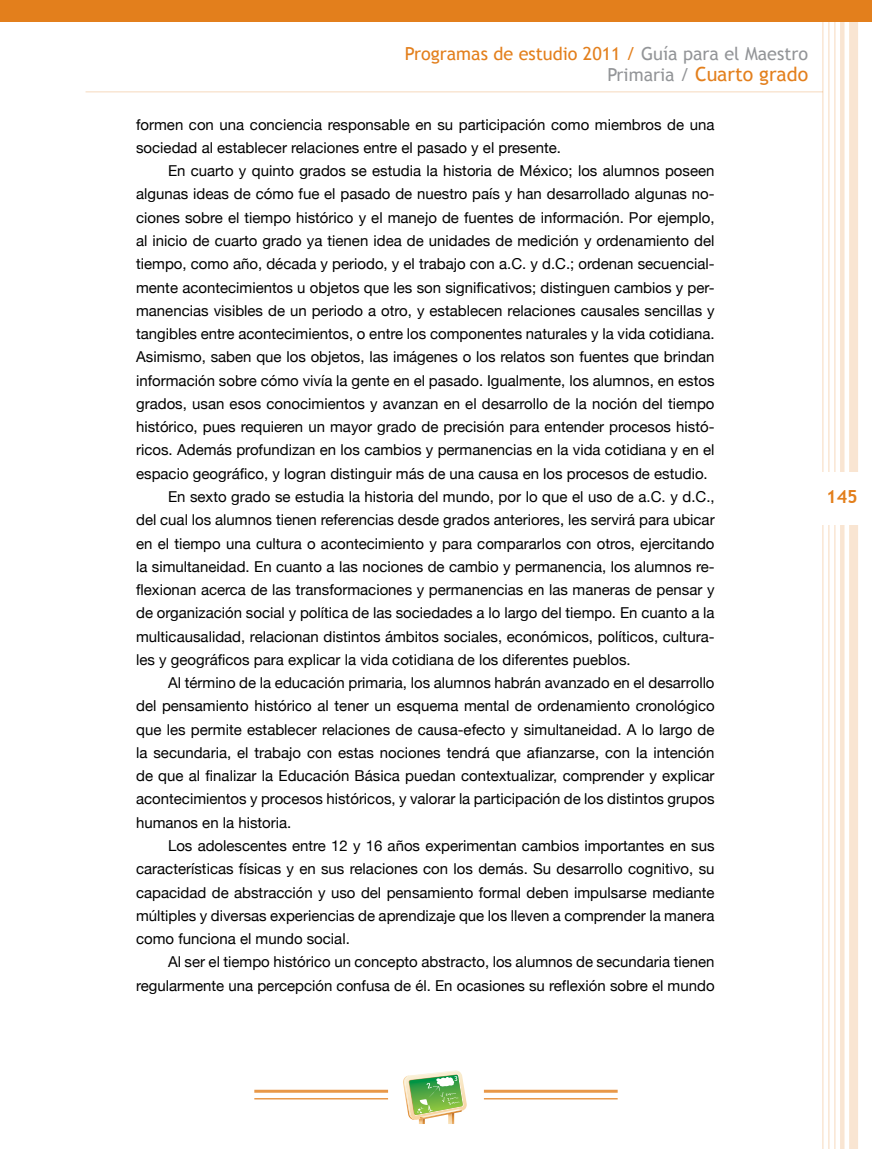
<style>
.page{position:relative;width:872px;height:1149px;background:#fff}
.page>*{position:absolute;margin:0;border:0;box-sizing:border-box;transform-origin:0 0}
.t1{font:19.5px "Trebuchet MS";color:#e37f1c}
.t2{font:18px "Trebuchet MS";color:#e37f1c}
.t3{font:700 18px "Trebuchet MS";color:#e37f1c}
.t4{font:15px/23.2px "Helvetica Neue";color:#000}
.s1{color:#939598}
.s2{font-size:18px;color:#939598}
</style>
<div class="page">
<div style="left:849px;top:0;width:9px;height:1148px;background:#f9e5d2"></div>
<hr style="left:840px;top:0;width:4px;height:1148px;background:#f9e5d2">
<hr style="left:834px;top:0;width:1px;height:1148px;background:#e37f1c">
<hr style="left:828px;top:0;width:1px;height:1148px;background:#e37f1c">
<hr style="left:822px;top:0;width:1px;height:1148px;background:#e37f1c">
<div style="left:742px;top:472px;width:130px;height:52px;background:#fff"></div>
<div style="left:0;top:0;width:872px;height:22px;background:#e37f1c"></div>
<hr style="left:85px;top:91px;width:738px;height:1px;background:#e37f1c">
<svg style="left:403px;top:1070px;width:64px;height:53px"></svg>
<hr style="left:484px;top:1089px;width:133px;height:3px;background:#e37f1c">
<hr style="left:254px;top:1089px;width:134px;height:3px;background:#e37f1c">
<hr style="left:484px;top:1097px;width:133px;height:2px;background:#e37f1c">
<hr style="left:254px;top:1097px;width:134px;height:2px;background:#e37f1c">
<p class="t2" style="left:405px;top:43px;width:405px">Programas de estudio 2011 / <span class="s1">Guía para el Maestro</span></p>
<h1 class="t1" style="left:607px;top:62px;width:202px"><span class="s2">Primaria /</span> Cuarto grado</h1>
<p class="t4" style="left:136px;top:112px;width:580px">formen con una conciencia responsable en su participación como miembros de una sociedad al establecer relaciones entre el pasado y el presente.</p>
<p class="t4" style="left:168px;top:159px;width:548px">En cuarto y quinto grados se estudia la historia de México; los alumnos poseen</p>
<p class="t4" style="left:136px;top:182px;width:580px">algunas ideas de cómo fue el pasado de nuestro país y han desarrollado algunas no-</p>
<p class="t4" style="left:136px;top:205px;width:580px">ciones sobre el tiempo histórico y el manejo de fuentes de información. Por ejemplo,</p>
<p class="t4" style="left:136px;top:229px;width:580px">al inicio de cuarto grado ya tienen idea de unidades de medición y ordenamiento del</p>
<p class="t4" style="left:136px;top:252px;width:580px">tiempo, como año, década y periodo, y el trabajo con a.C. y d.C.; ordenan secuencial-</p>
<p class="t4" style="left:136px;top:275px;width:580px">mente acontecimientos u objetos que les son significativos; distinguen cambios y per-</p>
<p class="t4" style="left:136px;top:298px;width:580px">manencias visibles de un periodo a otro, y establecen relaciones causales sencillas y</p>
<p class="t4" style="left:136px;top:322px;width:580px">tangibles entre acontecimientos, o entre los componentes naturales y la vida cotidiana.</p>
<p class="t4" style="left:136px;top:345px;width:580px">Asimismo, saben que los objetos, las imágenes o los relatos son fuentes que brindan</p>
<p class="t4" style="left:136px;top:368px;width:580px">información sobre cómo vivía la gente en el pasado. Igualmente, los alumnos, en estos</p>
<p class="t4" style="left:136px;top:391px;width:580px">grados, usan esos conocimientos y avanzan en el desarrollo de la noción del tiempo</p>
<p class="t4" style="left:136px;top:415px;width:580px">histórico, pues requieren un mayor grado de precisión para entender procesos histó-</p>
<p class="t4" style="left:136px;top:438px;width:580px">ricos. Además profundizan en los cambios y permanencias en la vida cotidiana y en el</p>
<p class="t4" style="left:136px;top:461px;width:573px">espacio geográfico, y logran distinguir más de una causa en los procesos de estudio.</p>
<p class="t4" style="left:168px;top:484px;width:548px">En sexto grado se estudia la historia del mundo, por lo que el uso de a.C. y d.C.,</p>
<p class="t4" style="left:136px;top:508px;width:580px">del cual los alumnos tienen referencias desde grados anteriores, les servirá para ubicar</p>
<p class="t4" style="left:136px;top:531px;width:580px">en el tiempo una cultura o acontecimiento y para compararlos con otros, ejercitando</p>
<p class="t4" style="left:136px;top:554px;width:580px">la simultaneidad. En cuanto a las nociones de cambio y permanencia, los alumnos re-</p>
<p class="t4" style="left:136px;top:577px;width:580px">flexionan acerca de las transformaciones y permanencias en las maneras de pensar y</p>
<p class="t4" style="left:136px;top:601px;width:580px">de organización social y política de las sociedades a lo largo del tiempo. En cuanto a la</p>
<p class="t4" style="left:136px;top:624px;width:580px">multicausalidad, relacionan distintos ámbitos sociales, económicos, políticos, cultura-</p>
<p class="t4" style="left:136px;top:647px;width:496px">les y geográficos para explicar la vida cotidiana de los diferentes pueblos.</p>
<p class="t4" style="left:168px;top:670px;width:548px">Al término de la educación primaria, los alumnos habrán avanzado en el desarrollo</p>
<p class="t4" style="left:136px;top:694px;width:580px">del pensamiento histórico al tener un esquema mental de ordenamiento cronológico</p>
<p class="t4" style="left:136px;top:717px;width:580px">que les permite establecer relaciones de causa-efecto y simultaneidad. A lo largo de</p>
<p class="t4" style="left:136px;top:740px;width:580px">la secundaria, el trabajo con estas nociones tendrá que afianzarse, con la intención</p>
<p class="t4" style="left:136px;top:763px;width:580px">de que al finalizar la Educación Básica puedan contextualizar, comprender y explicar</p>
<p class="t4" style="left:136px;top:787px;width:580px">acontecimientos y procesos históricos, y valorar la participación de los distintos grupos</p>
<p class="t4" style="left:136px;top:810px;width:157px">humanos en la historia.</p>
<p class="t4" style="left:168px;top:833px;width:548px">Los adolescentes entre 12 y 16 años experimentan cambios importantes en sus</p>
<p class="t4" style="left:136px;top:856px;width:580px">características físicas y en sus relaciones con los demás. Su desarrollo cognitivo, su</p>
<p class="t4" style="left:136px;top:880px;width:580px">capacidad de abstracción y uso del pensamiento formal deben impulsarse mediante</p>
<p class="t4" style="left:136px;top:903px;width:580px">múltiples y diversas experiencias de aprendizaje que los lleven a comprender la manera</p>
<p class="t4" style="left:136px;top:926px;width:215px">como funciona el mundo social.</p>
<p class="t4" style="left:168px;top:949px;width:548px">Al ser el tiempo histórico un concepto abstracto, los alumnos de secundaria tienen</p>
<p class="t4" style="left:136px;top:973px;width:580px">regularmente una percepción confusa de él. En ocasiones su reflexión sobre el mundo</p>
<p class="t3" style="left:826px;top:485px;width:33px">145</p>
</div>
